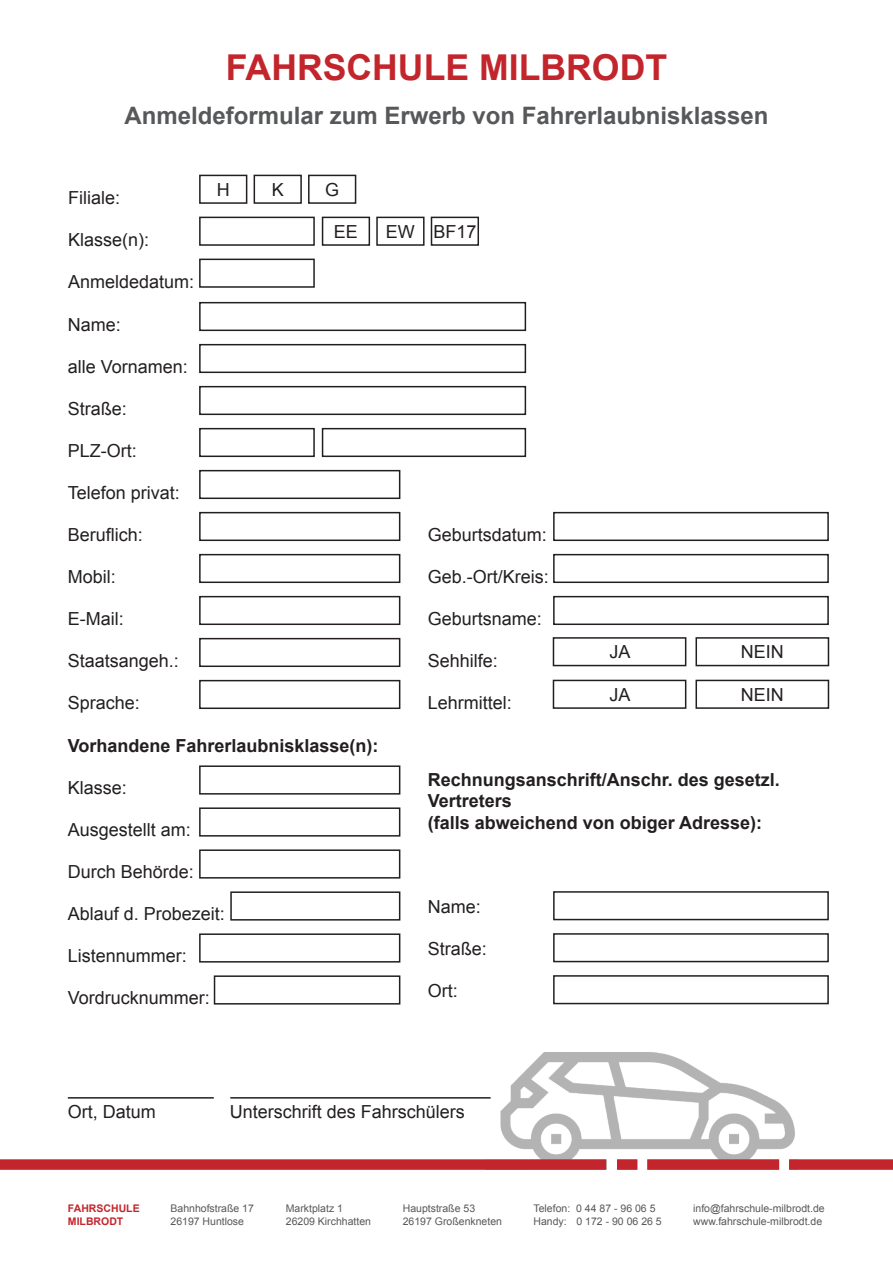
<style>
.page{position:relative;width:893px;height:1263px;background:#fff}
.page>*{position:absolute;margin:0;border:0;box-sizing:border-box;transform-origin:0 0}
.t1{font:700 35.7px "Arial";color:#c2262c}
.t2{font:700 24px "Arial";color:#57585a}
.t3{font:18px "Arial";color:#231f20}
.t4{font:700 18px/21.6px "Arial";color:#231f20}
.t5{font:10.5px "Arial";color:#57585a}
.t6{font:700 10.5px/12.6px "Arial";color:#c2262c}
</style>
<div class="page">
<img style="left:485px;top:1053px;width:310px;height:117px">
<div style="left:0;top:1159px;width:606px;height:11px;background:#c2262c"></div>
<div style="left:617px;top:1159px;width:20px;height:11px;background:#c2262c"></div>
<div style="left:789px;top:1159px;width:104px;height:11px;background:#c2262c"></div>
<div style="left:647px;top:1159px;width:132px;height:11px;background:#c2262c"></div>
<div style="left:199px;top:259px;width:116px;height:29px;border:2px solid #231f20"></div>
<div style="left:199px;top:175px;width:48px;height:29px;border:2px solid #231f20"></div>
<div style="left:254px;top:175px;width:48px;height:29px;border:2px solid #231f20"></div>
<div style="left:308px;top:175px;width:48px;height:29px;border:2px solid #231f20"></div>
<div style="left:322px;top:217px;width:48px;height:29px;border:2px solid #231f20"></div>
<div style="left:376px;top:217px;width:49px;height:29px;border:2px solid #231f20"></div>
<div style="left:431px;top:217px;width:48px;height:29px;border:2px solid #231f20"></div>
<div style="left:199px;top:217px;width:116px;height:29px;border:2px solid #231f20"></div>
<div style="left:199px;top:302px;width:327px;height:29px;border:2px solid #231f20"></div>
<div style="left:199px;top:344px;width:327px;height:29px;border:2px solid #231f20"></div>
<div style="left:199px;top:386px;width:327px;height:29px;border:2px solid #231f20"></div>
<div style="left:199px;top:470px;width:201px;height:29px;border:2px solid #231f20"></div>
<div style="left:199px;top:512px;width:201px;height:29px;border:2px solid #231f20"></div>
<div style="left:199px;top:554px;width:201px;height:29px;border:2px solid #231f20"></div>
<div style="left:199px;top:596px;width:201px;height:29px;border:2px solid #231f20"></div>
<div style="left:199px;top:638px;width:201px;height:29px;border:2px solid #231f20"></div>
<div style="left:199px;top:680px;width:201px;height:29px;border:2px solid #231f20"></div>
<div style="left:199px;top:428px;width:116px;height:29px;border:2px solid #231f20"></div>
<div style="left:322px;top:428px;width:204px;height:29px;border:2px solid #231f20"></div>
<div style="left:199px;top:765px;width:201px;height:30px;border:2px solid #231f20"></div>
<div style="left:199px;top:807px;width:201px;height:29px;border:2px solid #231f20"></div>
<div style="left:199px;top:849px;width:201px;height:29px;border:2px solid #231f20"></div>
<div style="left:230px;top:891px;width:170px;height:29px;border:2px solid #231f20"></div>
<div style="left:199px;top:933px;width:201px;height:29px;border:2px solid #231f20"></div>
<div style="left:214px;top:975px;width:186px;height:29px;border:2px solid #231f20"></div>
<div style="left:553px;top:891px;width:276px;height:29px;border:2px solid #231f20"></div>
<div style="left:553px;top:933px;width:276px;height:29px;border:2px solid #231f20"></div>
<div style="left:553px;top:975px;width:276px;height:29px;border:2px solid #231f20"></div>
<div style="left:553px;top:512px;width:276px;height:29px;border:2px solid #231f20"></div>
<div style="left:553px;top:554px;width:276px;height:29px;border:2px solid #231f20"></div>
<div style="left:553px;top:596px;width:276px;height:29px;border:2px solid #231f20"></div>
<div style="left:553px;top:680px;width:133px;height:29px;border:2px solid #231f20"></div>
<div style="left:695px;top:680px;width:134px;height:29px;border:2px solid #231f20"></div>
<div style="left:553px;top:637px;width:133px;height:29px;border:2px solid #231f20"></div>
<div style="left:695px;top:637px;width:134px;height:29px;border:2px solid #231f20"></div>
<hr style="left:68px;top:1097px;width:146px;height:1px;background:#231f20">
<hr style="left:230px;top:1097px;width:261px;height:1px;background:#231f20">
<p class="t1" style="left:226px;top:44px;width:443px">FAHRSCHULE MILBRODT</p>
<p class="t2" style="left:124px;top:100px;width:646px">Anmeldeformular zum Erwerb von Fahrerlaubnisklassen</p>
<p class="t3" style="left:68px;top:186px;width:54px">Filiale:</p>
<p class="t3" style="left:68px;top:228px;width:83px">Klasse(n):</p>
<p class="t3" style="left:68px;top:270px;width:128px">Anmeldedatum:</p>
<p class="t3" style="left:217px;top:178px;width:14px">H</p>
<p class="t3" style="left:272px;top:178px;width:14px">K</p>
<p class="t3" style="left:325px;top:178px;width:16px">G</p>
<p class="t3" style="left:334px;top:220px;width:26px">EE</p>
<p class="t3" style="left:386px;top:220px;width:30px">EW</p>
<p class="t3" style="left:433px;top:220px;width:45px">BF17</p>
<p class="t3" style="left:68px;top:313px;width:55px">Name:</p>
<p class="t3" style="left:68px;top:355px;width:122px">alle Vornamen:</p>
<p class="t3" style="left:68px;top:397px;width:61px">Straße:</p>
<p class="t3" style="left:68px;top:439px;width:71px">PLZ-Ort:</p>
<p class="t3" style="left:68px;top:481px;width:114px">Telefon privat:</p>
<p class="t3" style="left:68px;top:523px;width:77px">Beruflich:</p>
<p class="t3" style="left:68px;top:565px;width:50px">Mobil:</p>
<p class="t3" style="left:68px;top:607px;width:57px">E-Mail:</p>
<p class="t3" style="left:68px;top:649px;width:113px">Staatsangeh.:</p>
<p class="t3" style="left:68px;top:691px;width:74px">Sprache:</p>
<p class="t4" style="left:68px;top:736px;width:312px">Vorhandene Fahrerlaubnisklasse(n):</p>
<p class="t3" style="left:68px;top:776px;width:61px">Klasse:</p>
<p class="t3" style="left:68px;top:818px;width:125px">Ausgestellt am:</p>
<p class="t3" style="left:68px;top:860px;width:128px">Durch Behörde:</p>
<p class="t3" style="left:68px;top:902px;width:159px">Ablauf d. Probezeit:</p>
<p class="t3" style="left:68px;top:944px;width:121px">Listennummer:</p>
<p class="t3" style="left:68px;top:986px;width:144px">Vordrucknummer:</p>
<p class="t3" style="left:428px;top:523px;width:121px">Geburtsdatum:</p>
<p class="t3" style="left:428px;top:565px;width:123px">Geb.-Ort/Kreis:</p>
<p class="t3" style="left:428px;top:607px;width:116px">Geburtsname:</p>
<p class="t3" style="left:428px;top:649px;width:72px">Sehhilfe:</p>
<p class="t3" style="left:428px;top:691px;width:86px">Lehrmittel:</p>
<p class="t3" style="left:610px;top:640px;width:23px">JA</p>
<p class="t3" style="left:610px;top:683px;width:23px">JA</p>
<p class="t3" style="left:741px;top:640px;width:45px">NEIN</p>
<p class="t3" style="left:741px;top:683px;width:45px">NEIN</p>
<p class="t4" style="left:428px;top:769px;width:354px">Rechnungsanschrift/Anschr. des gesetzl.<br>Vertreters<br>(falls abweichend von obiger Adresse):</p>
<p class="t3" style="left:428px;top:895px;width:55px">Name:</p>
<p class="t3" style="left:428px;top:937px;width:61px">Straße:</p>
<p class="t3" style="left:428px;top:979px;width:32px">Ort:</p>
<p class="t3" style="left:68px;top:1100px;width:90px">Ort, Datum</p>
<p class="t3" style="left:230px;top:1100px;width:237px">Unterschrift des Fahrschülers</p>
<p class="t6" style="left:68px;top:1203px;width:73px">FAHRSCHULE<br>MILBRODT</p>
<p class="t5" style="left:286px;top:1202px;width:59px">Marktplatz 1</p>
<p class="t5" style="left:171px;top:1202px;width:85px">Bahnhofstraße 17</p>
<p class="t5" style="left:171px;top:1214px;width:75px">26197 Huntlose</p>
<p class="t5" style="left:286px;top:1214px;width:87px">26209 Kirchhatten</p>
<p class="t5" style="left:403px;top:1202px;width:74px">Hauptstraße 53</p>
<p class="t5" style="left:403px;top:1214px;width:101px">26197 Großenkneten</p>
<p class="t5" style="left:534px;top:1202px;width:123px">Telefon: 0 44 87 - 96 06 5</p>
<p class="t5" style="left:534px;top:1214px;width:130px">Handy: 0 172 - 90 06 26 5</p>
<p class="t5" style="left:693px;top:1202px;width:133px">info@fahrschule-milbrodt.de</p>
<p class="t5" style="left:693px;top:1214px;width:130px">www.fahrschule-milbrodt.de</p>
</div>
